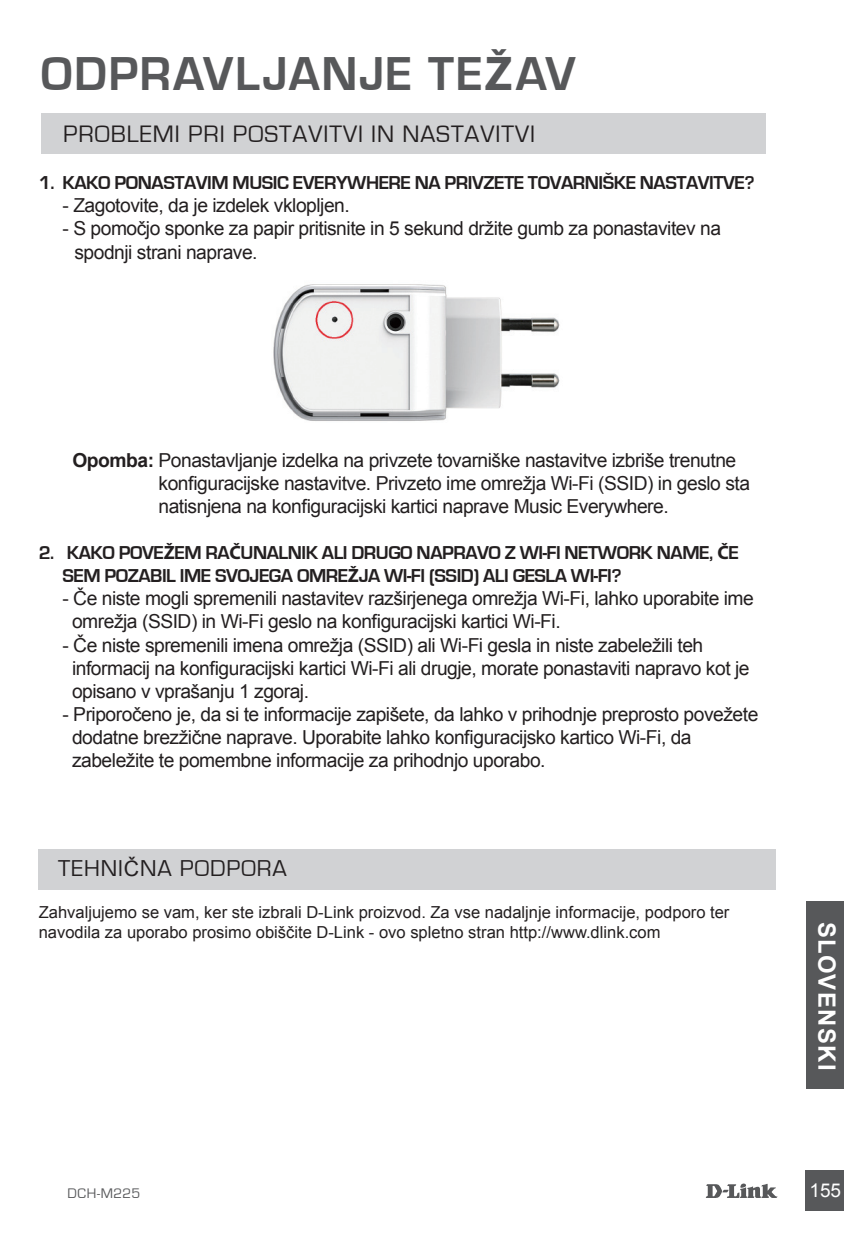
<style>
.page{position:relative;width:844px;height:1241px;background:#fff}
.page>*{position:absolute;margin:0;border:0;box-sizing:border-box;transform-origin:0 0}
.t1{font:700 49px "Eurostile";letter-spacing:.025em;color:#57585a}
.t2{font:24.5px "Eurostile";letter-spacing:.04em;color:#231f20}
.t3{font:23.8px "Eurostile";letter-spacing:.04em;color:#231f20}
.t4{font:700 23.8px "Arial";letter-spacing:.06em;color:#fff}
.t5{font:19.25px/23.1px "Arial";letter-spacing:-.025em;color:#231f20}
.t6{font:700 19.25px/23.1px "Eurostile";letter-spacing:-.025em;color:#231f20}
.t7{font:18.9px "Arial";color:#fff}
.t8{font:16.45px/19.9px "Arial";color:#231f20}
.t9{font:14.35px "Eurostile";letter-spacing:.035em;color:#57585a}
.s1{font-family:"Myriad Pro"}
.s2{font-weight:700}
.s3{font-family:"Arial";font-size:21.35px}
</style>
<div class="page">
<svg style="left:706px;top:1183px;width:71px;height:14px"></svg>
<div style="left:804px;top:1170px;width:39px;height:40px;background:#57585a"></div>
<div style="left:806px;top:901px;width:37px;height:187px;background:#57585a"></div>
<div style="left:41px;top:113px;width:724px;height:40px;background:#d1d2d4"></div>
<img style="left:273px;top:284px;width:287px;height:137px">
<div style="left:39px;top:848px;width:736px;height:41px;background:#d1d2d4"></div>
<h1 class="t1" style="left:41px;top:47px;width:536px">ODPRAVLJANJE TE<span class="s1">Ž</span>AV</h1>
<p class="t2" style="left:63px;top:121px;width:473px">PROBLEMI PRI POSTAVITVI IN NASTAVITVI</p>
<p class="t6" style="left:39px;top:171px;width:717px">1. KAKO PONASTAVIM MUSIC EVERYWHERE NA PRIVZETE TOVARNIŠKE NASTAVITVE?</p>
<p class="t5" style="left:62px;top:194px;width:289px">- Zagotovite, da je izdelek vklopljen.</p>
<p class="t5" style="left:74px;top:217px;width:648px;text-indent:-12px">- S pomočjo sponke za papir pritisnite in 5 sekund držite gumb za ponastavitev na spodnji strani naprave.</p>
<p class="t5" style="left:158px;top:448px;width:593px;text-indent:-86px"><span class="s2">Opomba:</span> Ponastavljanje izdelka na privzete tovarniške nastavitve izbriše trenutne konfiguracijske nastavitve. Privzeto ime omrežja Wi-Fi (SSID) in geslo sta natisnjena na konfiguracijski kartici naprave Music Everywhere.</p>
<p class="t6" style="left:62px;top:541px;width:677px;text-indent:-24px">2. KAKO POVE<span class="s1">Ž</span>EM RA<span class="s1">Č</span>UNALNIK ALI DRUGO NAPRAVO Z WI-FI NETWORK NAME, <span class="s1">Č</span>E<br>SEM POZABIL IME SVOJEGA OMRE<span class="s1">Ž</span>JA WI-FI (SSID) ALI GESLA WI-FI?</p>
<p class="t5" style="left:72px;top:587px;width:683px;text-indent:-10px">- Če niste mogli spremenili nastavitev razširjenega omrežja Wi-Fi, lahko uporabite ime omrežja (SSID) in Wi-Fi geslo na konfiguracijski kartici Wi-Fi.</p>
<p class="t5" style="left:72px;top:633px;width:679px;text-indent:-10px">- Če niste spremenili imena omrežja (SSID) ali Wi-Fi gesla in niste zabeležili teh informacij na konfiguracijski kartici Wi-Fi ali drugje, morate ponastaviti napravo kot je opisano v vprašanju 1 zgoraj.</p>
<p class="t5" style="left:72px;top:702px;width:687px;text-indent:-10px">- Priporočeno je, da si te informacije zapišete, da lahko v prihodnje preprosto povežete dodatne brezžične naprave. Uporabite lahko konfiguracijsko kartico Wi-Fi, da zabeležite te pomembne informacije za prihodnjo uporabo.</p>
<p class="t3" style="left:58px;top:855px;width:230px">TEHNI<span class="s3">Č</span>NA PODPORA</p>
<p class="t8" style="left:39px;top:902px;width:692px">Zahvaljujemo se vam, ker ste izbrali D-Link proizvod. Za vse nadaljnje informacije, podporo ter navodila za uporabo prosimo obiščite D-Link - ovo spletno stran http://www.dlink.com</p>
<p class="t4" style="left:842px;top:921px;width:150px;rotate:90deg">SLOVENSKI</p>
<p class="t9" style="left:67px;top:1185px;width:74px">DCH-M225</p>
<p class="t7" style="left:809px;top:1177px;width:33px">155</p>
</div>
